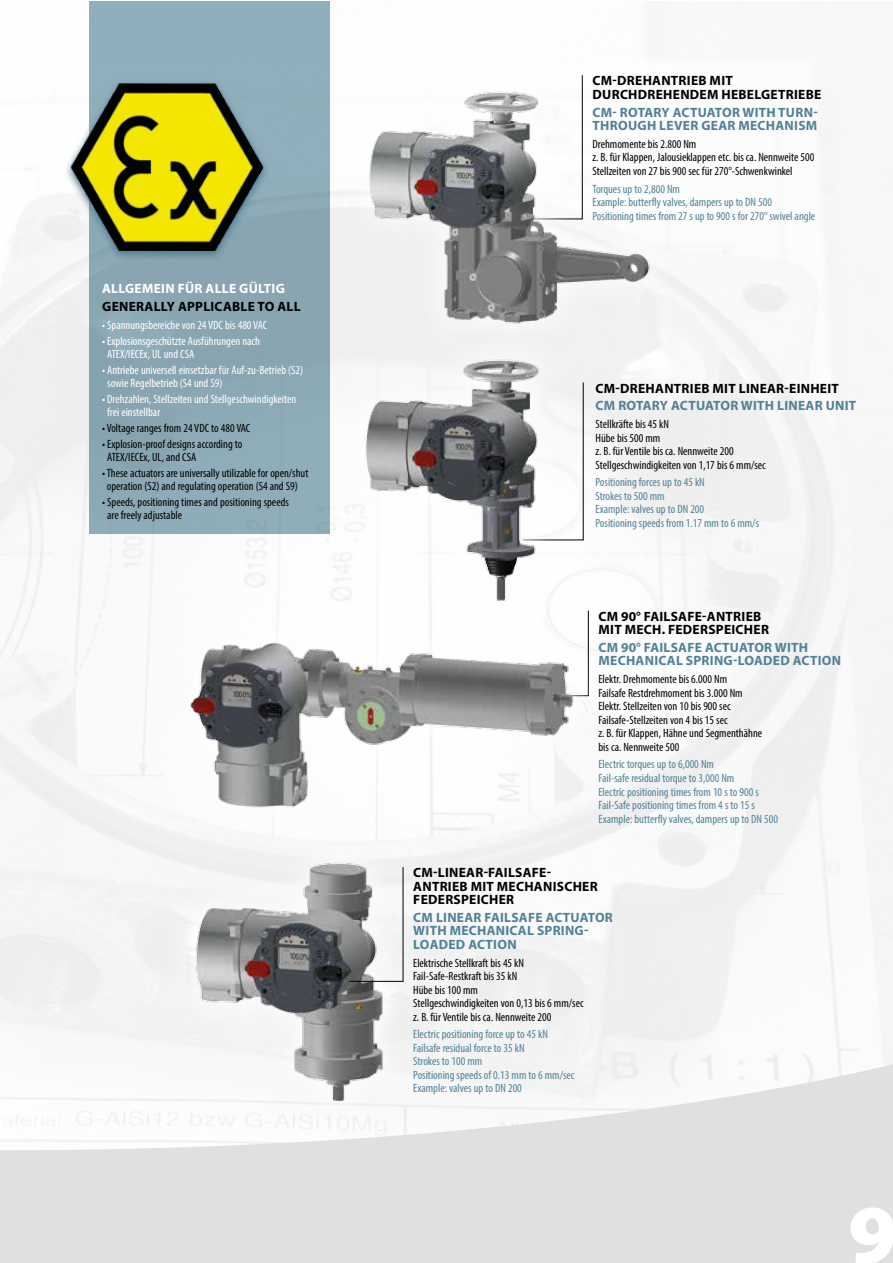
<style>
.page{position:relative;width:893px;height:1263px;background:#fff}
.page>*{position:absolute;margin:0;border:0;box-sizing:border-box;transform-origin:0 0}
.t1{font:900 85.5px "Myriad Pro";color:#fff}
.t2{font:700 13.5px/13.5px "Myriad Pro";letter-spacing:.02em;color:#000}
.t3{font:700 13.5px/13.5px "Myriad Pro";letter-spacing:.02em;color:#518196}
.t4{font:700 13.5px "Myriad Pro";letter-spacing:.02em;color:#fff}
.t5{font:condensed 12px/13.5px "Myriad Pro";color:#000}
.t6{font:condensed 12px/13.5px "Myriad Pro";color:#518196}
.t7{font:condensed 12px/13.5px "Myriad Pro";color:#fff}
</style>
<div class="page">
<svg style="left:0;top:1061px;width:892px;height:202px;fill:#e0e0df"></svg>
<div style="left:191px;top:831px;width:222px;height:288px;background:#f8f8f8"></div>
<img style="left:196px;top:855px;width:241px;height:259px">
<svg style="left:543px;top:610px;width:46px;height:11px"></svg>
<svg style="left:349px;top:866px;width:55px;height:116px"></svg>
<div style="left:89px;top:1px;width:240px;height:533px;background:#8daab7"></div>
<img style="left:55px;top:83px;width:211px;height:176px">
<img style="left:190px;top:630px;width:386px;height:189px">
<div style="left:355px;top:333px;width:214px;height:285px;background:#f3f3f3"></div>
<img style="left:355px;top:349px;width:240px;height:255px">
<img style="left:355px;top:56px;width:304px;height:277px">
<p class="t4" style="left:102px;top:280px;width:184px">ALLGEMEIN FÜR ALLE GÜLTIG</p>
<p class="t2" style="left:102px;top:299px;width:200px">GENERALLY APPLICABLE TO ALL</p>
<p class="t7" style="left:102px;top:318px;width:167px">• Spannungsbereiche von 24 VDC bis 480 VAC</p>
<p class="t7" style="left:107px;top:334px;width:154px;text-indent:-5px">• Explosionsgeschützte Ausführungen nach<br>ATEX/IECEx, UL und CSA</p>
<p class="t7" style="left:107px;top:363px;width:198px;text-indent:-5px">• Antriebe universell einsetzbar für Auf-zu-Betrieb (S2) sowie Regelbetrieb (S4 und S9)</p>
<p class="t7" style="left:107px;top:392px;width:191px;text-indent:-5px">• Drehzahlen, Stellzeiten und Stellgeschwindigkeiten frei einstellbar</p>
<p class="t5" style="left:102px;top:421px;width:150px">• Voltage ranges from 24 VDC to 480 VAC</p>
<p class="t5" style="left:107px;top:437px;width:137px;text-indent:-5px">• Explosion-proof designs according to<br>ATEX/IECEx, UL, and CSA</p>
<p class="t5" style="left:102px;top:466px;width:208px;text-align:center">• These actuators are universally utilizable for open/shut operation (S2) and regulating operation (S4 and S9)</p>
<p class="t5" style="left:107px;top:495px;width:183px;text-indent:-5px">• Speeds, positioning times and positioning speeds are freely adjustable</p>
<p class="t2" style="left:593px;top:74px;width:230px">CM-DREHANTRIEB MIT<br>DURCHDREHENDEM HEBELGETRIEBE</p>
<p class="t3" style="left:593px;top:105px;width:227px">CM- ROTARY ACTUATOR WITH TURN-<br>THROUGH LEVER GEAR MECHANISM</p>
<p class="t5" style="left:592px;top:137px;width:223px">Drehmomente bis 2.800 Nm<br>z. B. für Klappen, Jalousieklappen etc. bis ca. Nennweite 500<br>Stellzeiten von 27 bis 900 sec für 270°-Schwenkwinkel</p>
<p class="t6" style="left:592px;top:182px;width:224px">Torques up to 2,800 Nm<br>Example: butterfly valves, dampers up to DN 500<br>Positioning times from 27 s up to 900 s for 270° swivel angle</p>
<p class="t2" style="left:596px;top:381px;width:245px">CM-DREHANTRIEB MIT LINEAR-EINHEIT</p>
<p class="t3" style="left:596px;top:399px;width:262px">CM ROTARY ACTUATOR WITH LINEAR UNIT</p>
<p class="t5" style="left:595px;top:417px;width:172px">Stellkräfte bis 45 kN<br>Hübe bis 500 mm<br>z. B. für Ventile bis ca. Nennweite 200<br>Stellgeschwindigkeiten von 1,17 bis 6 mm/sec</p>
<p class="t6" style="left:595px;top:475px;width:165px">Positioning forces up to 45 kN<br>Strokes to 500 mm<br>Example: valves up to DN 200<br>Positioning speeds from 1.17 mm to 6 mm/s</p>
<p class="t2" style="left:599px;top:609px;width:172px">CM 90° FAILSAFE-ANTRIEB<br>MIT MECH. FEDERSPEICHER</p>
<p class="t3" style="left:599px;top:640px;width:244px">CM 90° FAILSAFE ACTUATOR WITH<br>MECHANICAL SPRING-LOADED ACTION</p>
<p class="t5" style="left:598px;top:672px;width:165px">Elektr. Drehmomente bis 6.000 Nm<br>Failsafe Restdrehmoment bis 3.000 Nm Elektr. Stellzeiten von 10 bis 900 sec Failsafe-Stellzeiten von 4 bis 15 sec<br>z. B. für Klappen, Hähne und Segmenthähne bis ca. Nennweite 500</p>
<p class="t6" style="left:598px;top:758px;width:181px">Electric torques up to 6,000 Nm<br>Fail-safe residual torque to 3,000 Nm<br>Electric positioning times from 10 s to 900 s Fail-Safe positioning times from 4 s to 15 s Example: butterfly valves, dampers up to DN 500</p>
<p class="t2" style="left:413px;top:865px;width:186px">CM-LINEAR-FAILSAFE-<br>ANTRIEB MIT MECHANISCHER<br>FEDERSPEICHER</p>
<p class="t3" style="left:413px;top:910px;width:201px">CM LINEAR FAILSAFE ACTUATOR<br>WITH MECHANICAL SPRING-<br>LOADED ACTION</p>
<p class="t5" style="left:413px;top:956px;width:172px">Elektrische Stellkraft bis 45 kN<br>Fail-Safe-Restkraft bis 35 kN<br>Hübe bis 100 mm<br>Stellgeschwindigkeiten von 0,13 bis 6 mm/sec z. B. für Ventile bis ca. Nennweite 200</p>
<p class="t6" style="left:413px;top:1027px;width:163px">Electric positioning force up to 45 kN<br>Failsafe residual force to 35 kN<br>Strokes to 100 mm<br>Positioning speeds of 0.13 mm to 6 mm/sec<br>Example: valves up to DN 200</p>
<h1 class="t1" style="left:848px;top:1186px;width:50px">9</h1>
</div>
